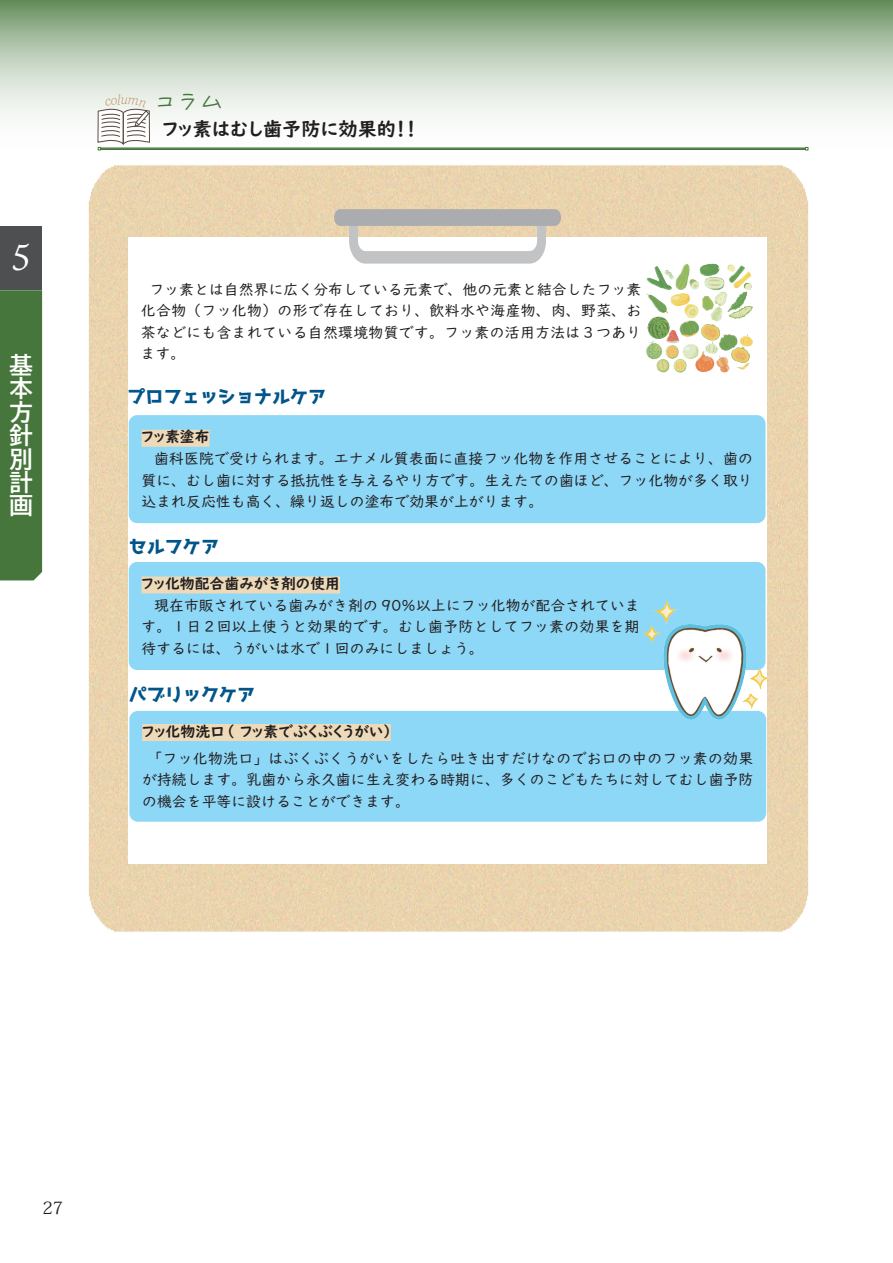
<style>
.page{position:relative;width:893px;height:1263px;background:#fff}
.page>*{position:absolute;margin:0;border:0;box-sizing:border-box;transform-origin:0 0}
.t1{font:italic 36.15px "Ten Mincho Text";color:#fff}
.t2{font:23.4px/23.4px "BIZ UDP Gothic Bold";color:#fff;text-align:justify}
.t3{font:23.4px "VDL Pen Letter Medium";color:#46763b}
.t4{font:19.2px "UD Digi Kyokasho NK B";color:#231f20}
.t5{font:18px "Light Novel Pop V2 V2";color:#01558a}
.t6{font:16.95px "Koz Min Pr 6 N";color:#231f20}
.t7{font:14.85px/21.8px "UD Digi Kyokasho NP R";color:#231f20;text-align:justify}
.t8{font:14.85px "UD Digi Kyokasho NK B";color:#231f20}
.t9{font:italic 300 13.65px "Georgia Pro";color:#c39a6b;scale:.95 1}
</style>
<div class="page">
<div style="left:0;top:290px;width:42px;height:290px;background:#46763b"></div>
<div style="left:0;top:226px;width:42px;height:64px;background:#4e4f50"></div>
<svg style="left:0;top:0;width:893px;height:151px"></svg>
<img style="left:85px;top:140px;width:723px;height:792px">
<div style="left:128px;top:237px;width:639px;height:627px;background:#fff"></div>
<svg style="left:345px;top:203px;width:205px;height:61px"></svg>
<div style="left:340px;top:210px;width:215px;height:15px;background:#aaacaf"></div>
<hr style="left:101px;top:148px;width:704px;height:1px;background:#46763b">
<hr style="left:101px;top:149px;width:704px;height:1px;background:#46763b">
<div style="left:129px;top:415px;width:636px;height:108px;background:#8dd7f7;border-radius:9px"></div>
<div style="left:141px;top:430px;width:69px;height:17px;background:#eedab8"></div>
<div style="left:129px;top:562px;width:636px;height:108px;background:#8dd7f7;border-radius:9px"></div>
<div style="left:141px;top:576px;width:199px;height:17px;background:#eedab8"></div>
<div style="left:129px;top:711px;width:637px;height:111px;background:#8dd7f7;border-radius:9px"></div>
<div style="left:142px;top:724px;width:249px;height:17px;background:#eedab8"></div>
<img style="left:640px;top:600px;width:130px;height:132px">
<img style="left:646px;top:263px;width:107px;height:110px">
<svg style="left:97px;top:94px;width:53px;height:56px"></svg>
<h1 class="t1" style="left:12px;top:237px;width:20px">5</h1>
<h2 class="t2" style="left:10px;top:353px;width:25px">基本方針別計画</h2>
<p class="t9" style="left:121px;top:92px;width:9px">u</p>
<h2 class="t3" style="left:153px;top:84px;width:72px">コラム</h2>
<p class="t4" style="left:162px;top:118px;width:255px">フッ素はむし歯予防に効果的！！</p>
<p class="t7" style="left:141px;top:279px;width:502px;text-indent:8px">フッ素とは自然界に広く分布している元素で、他の元素と結合したフッ素化合物（フッ化物）の形で存在しており、飲料水や海産物、肉、野菜、お茶などにも含まれている自然環境物質です。フッ素の活用方法は３つあります。</p>
<p class="t5" style="left:128px;top:386px;width:200px">プロフェッショナルケア</p>
<p class="t8" style="left:141px;top:428px;width:70px">フッ素塗布</p>
<p class="t7" style="left:141px;top:447px;width:613px;text-indent:13px">歯科医院で受けられます。エナメル質表面に直接フッ化物を作用させることにより、歯の質に、むし歯に対する抵抗性を与えるやり方です。生えたての歯ほど、フッ化物が多く取り込まれ反応性も高く、繰り返しの塗布で効果が上がります。</p>
<p class="t5" style="left:129px;top:536px;width:92px">セルフケア</p>
<p class="t8" style="left:141px;top:575px;width:200px">フッ化物配合歯みがき剤の使用</p>
<p class="t7" style="left:141px;top:594px;width:500px;text-indent:13px">現在市販されている歯みがき剤の 90％以上にフッ化物が配合されています。１日２回以上使うと効果的です。むし歯予防としてフッ素の効果を期待するには、うがいは水で１回のみにしましょう。</p>
<p class="t5" style="left:129px;top:684px;width:128px">パブリックケア</p>
<p class="t8" style="left:142px;top:722px;width:252px">フッ化物洗口（フッ素でぶくぶくうがい）</p>
<p class="t7" style="left:142px;top:747px;width:613px;text-indent:5px">「フッ化物洗口」はぶくぶくうがいをしたら吐き出すだけなのでお口の中のフッ素の効果が持続します。乳歯から永久歯に生え変わる時期に、多くのこどもたちに対してむし歯予防の機会を平等に設けることができます。</p>
<p class="t6" style="left:43px;top:1198px;width:22px">27</p>
</div>
